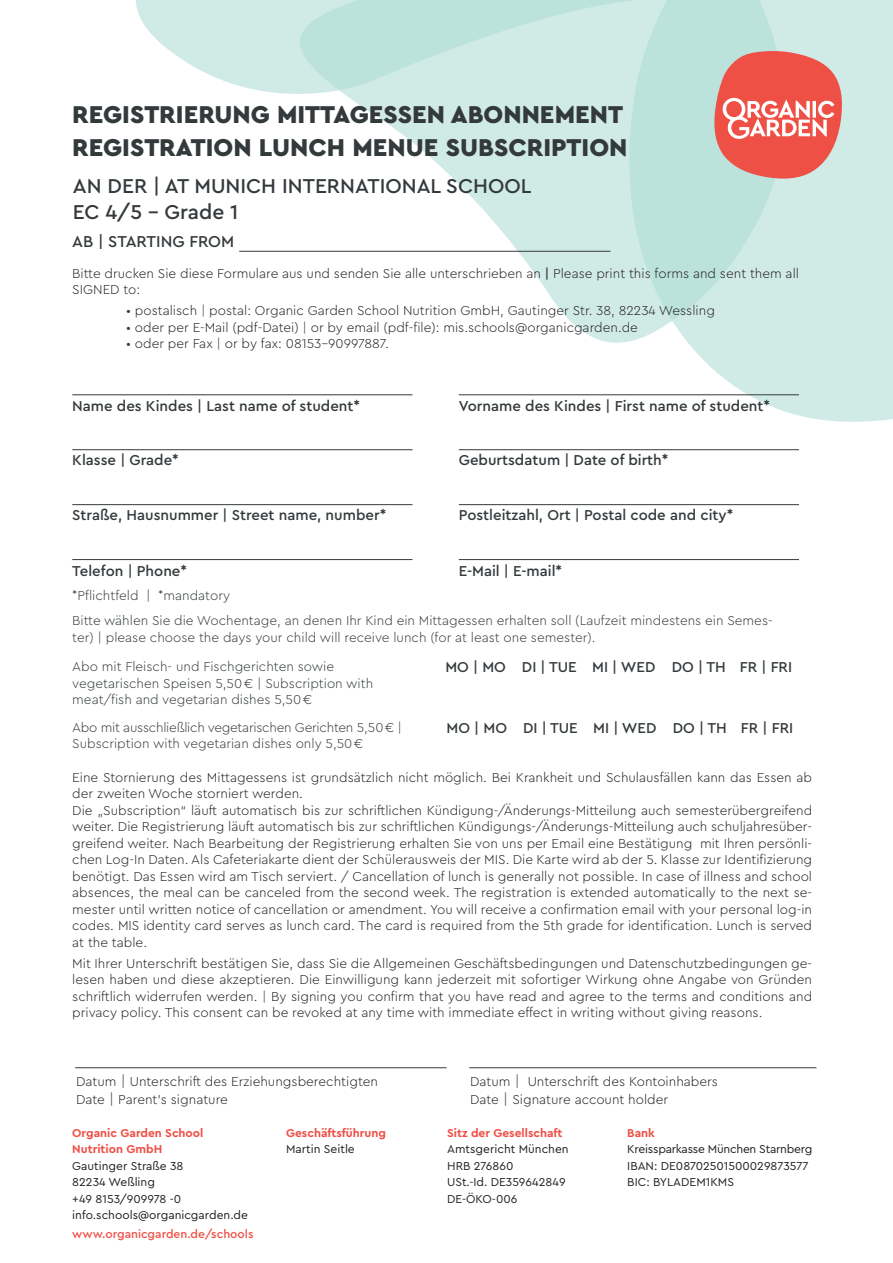
<style>
.page{position:relative;width:893px;height:1263px;background:#fff}
.page>*{position:absolute;margin:0;border:0;box-sizing:border-box;transform-origin:0 0}
.t1{font:900 25.5px/33px "Cera Pro";color:#343a3c}
.t2{font:500 21px/25.2px "Cera Pro";color:#343a3c}
.t3{font:500 16.5px "Cera Pro";color:#343a3c}
.t4{font:500 15px "Cera Pro";color:#343a3c}
.t5{font:300 13.5px/16.5px "Cera Pro";color:#231f20}
.t6{font:300 13.5px/25.2px "Cera Pro";color:#343a3c}
.t7{font:300 13.5px/16.5px "Cera Pro";letter-spacing:-.02em;color:#343a3c}
.t8{font:12px/16.5px "Cera Pro";color:#231f20}
.t9{font:700 12px/16.5px "Cera Pro";color:#ef5046}
.t10{font:500 12px "Cera Pro";color:#ef5046}
.s1{font-weight:500;color:#343a3c}
.s2{color:#383b3d}
.s3{color:#343a3c}
.s4{font-size:15px;color:#343a3c}
</style>
<div class="page">
<svg style="left:629px;top:179px;width:264px;height:243px;fill:#d0eae6"></svg>
<svg style="left:300px;top:94px;width:486px;height:249px"></svg>
<svg style="left:136px;top:0;width:578px;height:94px;background:#cbe8e4"></svg>
<svg style="left:714px;top:0;width:179px;height:179px;background:#dbb2ab"></svg>
<hr style="left:75px;top:1067px;width:371px;height:1px;background:#343a3c">
<hr style="left:469px;top:1067px;width:347px;height:1px;background:#343a3c">
<hr style="left:239px;top:251px;width:372px;height:1px;background:#343a3c">
<hr style="left:72px;top:394px;width:340px;height:1px;background:#343a3c">
<hr style="left:459px;top:394px;width:340px;height:1px;background:#343a3c">
<hr style="left:72px;top:449px;width:340px;height:1px;background:#343a3c">
<hr style="left:459px;top:449px;width:340px;height:1px;background:#343a3c">
<hr style="left:72px;top:504px;width:340px;height:1px;background:#343a3c">
<hr style="left:459px;top:504px;width:340px;height:1px;background:#343a3c">
<hr style="left:72px;top:559px;width:340px;height:1px;background:#343a3c">
<hr style="left:459px;top:559px;width:340px;height:1px;background:#343a3c">
<h1 class="t1" style="left:72px;top:97px;width:557px">REGISTRIERUNG MITTAGESSEN ABONNEMENT<br>REGISTRATION LUNCH MENUE SUBSCRIPTION</h1>
<h2 class="t2" style="left:73px;top:173px;width:460px">AN DER | AT MUNICH INTERNATIONAL SCHOOL<br>EC 4/5 – Grade 1</h2>
<p class="t3" style="left:72px;top:231px;width:163px">AB | STARTING FROM</p>
<p class="t5" style="left:72px;top:264px;width:728px">Bitte drucken Sie diese Formulare aus und senden Sie alle unterschrieben an <span class="s1">|</span> Please print this forms and sent them all<br>SIGNED to:</p>
<p class="t5" style="left:126px;top:302px;width:590px"><span class="s2">•</span> postalisch <span class="s3">|</span> postal: Organic Garden School Nutrition GmbH, Gautinger Str. 38, 82234 Wessling</p>
<p class="t5" style="left:126px;top:318px;width:513px"><span class="s2">•</span> oder per E-Mail (pdf-Datei) <span class="s3">|</span> or by email (pdf-file): mis.schools@organicgarden.de</p>
<p class="t5" style="left:126px;top:335px;width:264px"><span class="s2">•</span> oder per Fax <span class="s3">|</span> or by fax: 08153-90997887.</p>
<p class="t4" style="left:72px;top:396px;width:289px">Name des Kindes | Last name of student*</p>
<p class="t4" style="left:459px;top:396px;width:313px">Vorname des Kindes | First name of student*</p>
<p class="t4" style="left:72px;top:450px;width:108px">Klasse | Grade*</p>
<p class="t4" style="left:459px;top:450px;width:211px">Geburtsdatum | Date of birth*</p>
<p class="t4" style="left:72px;top:505px;width:315px">Straße, Hausnummer | Street name, number*</p>
<p class="t4" style="left:459px;top:505px;width:276px">Postleitzahl, Ort | Postal code and city*</p>
<p class="t4" style="left:72px;top:561px;width:116px">Telefon | Phone*</p>
<p class="t4" style="left:459px;top:561px;width:105px">E-Mail | E-mail*</p>
<p class="t6" style="left:72px;top:582px;width:702px">*Pflichtfeld | *mandatory<br>Bitte wählen Sie die Wochentage, an denen Ihr Kind ein Mittagessen erhalten soll (Laufzeit mindestens ein Semes-</p>
<p class="t6" style="left:72px;top:624px;width:525px">ter) | please choose the days your child will receive lunch (for at least one semester).</p>
<p class="t6" style="left:72px;top:653px;width:263px">Abo mit Fleisch- und Fischgerichten sowie</p>
<p class="t4" style="left:445px;top:657px;width:62px">MO | MO</p>
<p class="t6" style="left:72px;top:674px;width:302px;line-height:16.5px">vegetarischen Speisen 5,50 € | Subscription with meat/fish and vegetarian dishes 5,50 €</p>
<p class="t7" style="left:72px;top:718px;width:331px">Abo mit ausschließlich vegetarischen Gerichten 5,50 € |<br>Subscription with vegetarian dishes only 5,50 €</p>
<p class="t4" style="left:522px;top:657px;width:272px">DI | TUE MI | WED DO | TH FR | FRI</p>
<p class="t4" style="left:446px;top:718px;width:348px">MO | MO DI | TUE MI | WED DO | TH FR | FRI</p>
<p class="t5" style="left:72px;top:768px;width:741px">Eine Stornierung des Mittagessens ist grundsätzlich nicht möglich. Bei Krankheit und Schulausfällen kann das Essen ab der zweiten Woche storniert werden.<br>Die „Subscription“ läuft automatisch bis zur schriftlichen Kündigung-/Änderungs-Mitteilung auch semesterübergreifend weiter. Die Registrierung läuft automatisch bis zur schriftlichen Kündigungs-/Änderungs-Mitteilung auch schuljahresüber&shy;greifend weiter. Nach Bearbeitung der Registrierung erhalten Sie von uns per Email eine Bestätigung mit Ihren persönli&shy;chen Log-In Daten. Als Cafeteriakarte dient der Schülerausweis der MIS. Die Karte wird ab der 5. Klasse zur Identifizierung benötigt. Das Essen wird am Tisch serviert. / Cancellation of lunch is generally not possible. In case of illness and school absences, the meal can be canceled from the second week. The registration is extended automatically to the next se&shy;mester until written notice of cancellation or amendment. You will receive a confirmation email with your personal log-in codes. MIS identity card serves as lunch card. The card is required from the 5th grade for identification. Lunch is served at the table.</p>
<p class="t5" style="left:72px;top:954px;width:741px;text-align:justify">Mit Ihrer Unterschrift bestätigen Sie, dass Sie die Allgemeinen Geschäftsbedingungen und Datenschutzbedingungen ge&shy;lesen haben und diese akzeptieren. Die Einwilligung kann jederzeit mit sofortiger Wirkung ohne Angabe von Gründen schriftlich widerrufen werden. <span class="s3">|</span> By signing you confirm that you have read and agree to the terms and conditions and privacy policy. This consent can be revoked at any time with immediate effect in writing without giving reasons.</p>
<p class="t5" style="left:76px;top:1071px;width:304px;line-height:18px">Datum <span class="s4">|</span> Unterschrift des Erziehungsberechtigten<br>Date <span class="s4">|</span> Parent’s signature</p>
<p class="t9" style="left:72px;top:1124px;width:133px">Organic Garden School<br>Nutrition GmbH</p>
<p class="t8" style="left:72px;top:1157px;width:177px">Gautinger Straße 38<br>82234 Weßling<br>+49 8153/909978 -0 info.schools@organicgarden.de</p>
<p class="t9" style="left:286px;top:1124px;width:101px">Geschäftsführung</p>
<p class="t8" style="left:286px;top:1140px;width:70px">Martin Seitle</p>
<p class="t10" style="left:72px;top:1226px;width:183px">www.organicgarden.de/schools</p>
<p class="t5" style="left:470px;top:1071px;width:249px;line-height:18px">Datum <span class="s4">|</span> Unterschrift des Kontoinhabers<br>Date <span class="s4">|</span> Signature account holder</p>
<p class="t9" style="left:627px;top:1124px;width:29px">Bank</p>
<p class="t8" style="left:627px;top:1140px;width:187px">Kreissparkasse München Starnberg<br>IBAN: DE08702501500029873577<br>BIC: BYLADEM1KMS</p>
<p class="t9" style="left:447px;top:1124px;width:117px">Sitz der Gesellschaft</p>
<p class="t8" style="left:447px;top:1140px;width:123px">Amtsgericht München<br>HRB 276860<br>USt.-Id. DE359642849<br>DE-ÖKO-006</p>
</div>
